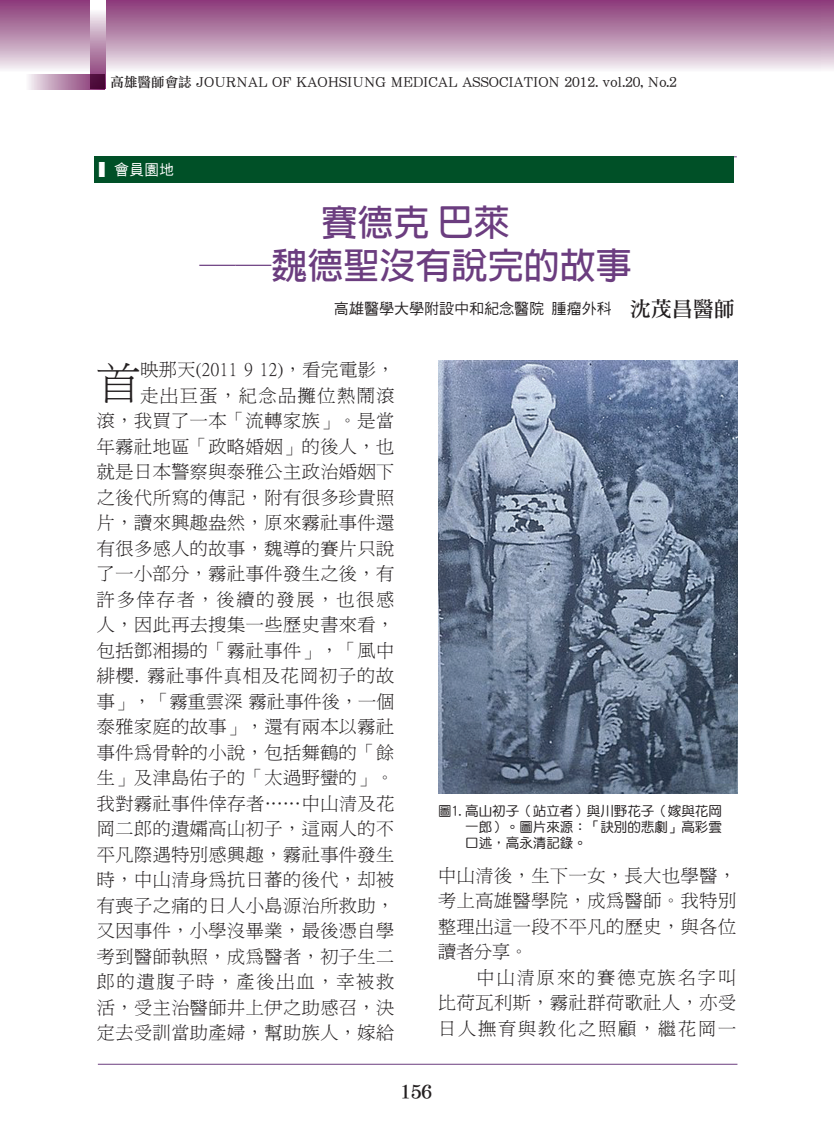
<style>
.page{position:relative;width:834px;height:1144px;background:#fff}
.page>*{position:absolute;margin:0;border:0;box-sizing:border-box;transform-origin:0 0}
.t1{font:43.5px "P Ming Li U";color:#231f20}
.t2{font:700 36px/43.2px "Adobe Fan Heiti Std";color:#6b3d7f;text-align:center}
.t3{font:18px/25.5px "P Ming Li U";letter-spacing:.035em;color:#231f20;text-align:justify}
.t4{font:18px "DF Li Song W7 WINP BF";color:#231f20}
.t5{font:15px "DF Hei W5 WIN BF";color:#231f20}
.t6{font:15px "DF Hei W5 WIN BF";color:#fff}
.t7{font:13.5px "DF Li Song W5 WINP BF";color:#231f20}
.t8{font:13.5px/16.2px "DF Yuan W5 WIN BF";color:#231f20;text-align:justify}
.s1{font-family:"DF Li Song W5 WIN BF";font-size:21px}
</style>
<div class="page">
<div style="left:0;top:0;width:821px;height:89px;background:linear-gradient(to bottom,#873774,#fff)"></div>
<hr style="left:98px;top:1064px;width:639px;height:1px;background:#6b3d7f">
<hr style="left:97px;top:156px;width:639px;height:1px;background:#6b3d7f">
<svg style="left:90px;top:0;width:15px;height:74px"></svg>
<svg style="left:9px;top:74px;width:96px;height:15px"></svg>
<svg style="left:821px;top:0;width:12px;height:69px"></svg>
<div style="left:94px;top:157px;width:640px;height:26px;background:#005027"></div>
<img style="left:438px;top:361px;width:299px;height:433px">
<p class="t7" style="left:111px;top:75px;width:567px">高雄醫師會誌 JOURNAL OF KAOHSIUNG MEDICAL ASSOCIATION 2012. vol.20, No.2</p>
<p class="t6" style="left:99px;top:162px;width:76px">▍會員園地</p>
<h2 class="t2" style="left:199px;top:202px;width:434px">賽德克 巴萊<br>──魏德聖沒有說完的故事</h2>
<p class="t5" style="left:334px;top:301px;width:402px">高雄醫學大學附設中和紀念醫院腫瘤外科 <span class="s1">沈茂昌醫師</span></p>
<p class="t3" style="left:97px;top:357px;width:299px;text-align:right">映那天(2011 9 12)，看完電影，<br>走出巨蛋，紀念品攤位熱鬧滾<br>滾，我買了一本「流轉家族」。是當年霧社地區「政略婚姻」的後人，也就是日本警察與泰雅公主政治婚姻下之後代所寫的傳記，附有很多珍貴照片，讀來興趣盎然，原來霧社事件還有很多感人的故事，魏導的賽片只說了一小部分，霧社事件發生之後，有許多倖存者，後續的發展，也很感人，因此再去搜集一些歷史書來看，包括鄧湘揚的「霧社事件」，「風中緋櫻. 霧社事件真相及花岡初子的故事」，「霧重雲深 霧社事件後，一個泰雅家庭的故事」，還有兩本以霧社事件為骨幹的小說，包括舞鶴的「餘生」及津島佑子的「太過野蠻的」。我對霧社事件倖存者……中山清及花岡二郎的遺孀高山初子，這兩人的不平凡際遇特別感興趣，霧社事件發生時，中山清身為抗日蕃的後代，却被有喪子之痛的日人小島源治所救助，又因事件，小學沒畢業，最後憑自學考到醫師執照，成為醫者，初子生二郎的遺腹子時，產後出血，幸被救活，受主治醫師井上伊之助感召，決定去受訓當助產婦，幫助族人，嫁給</p>
<h1 class="t1" style="left:97px;top:361px;width:45px">首</h1>
<p class="t8" style="left:465px;top:802px;width:258px;text-indent:-27px">圖1.高山初子（站立者）與川野花子（嫁與花岡一郎）。圖片來源：「訣別的悲劇」高彩雲口述，高永清記錄。</p>
<p class="t3" style="left:438px;top:862px;width:299px">中山清後，生下一女，長大也學醫，考上高雄醫學院，成為醫師。我特別整理出這一段不平凡的歷史，與各位讀者分享。</p>
<p class="t3" style="left:438px;top:964px;width:299px;text-indent:38px">中山清原來的賽德克族名字叫比荷瓦利斯，霧社群荷歌社人，亦受日人撫育與教化之照顧，繼花岡一</p>
<p class="t4" style="left:400px;top:1083px;width:33px">156</p>
</div>
